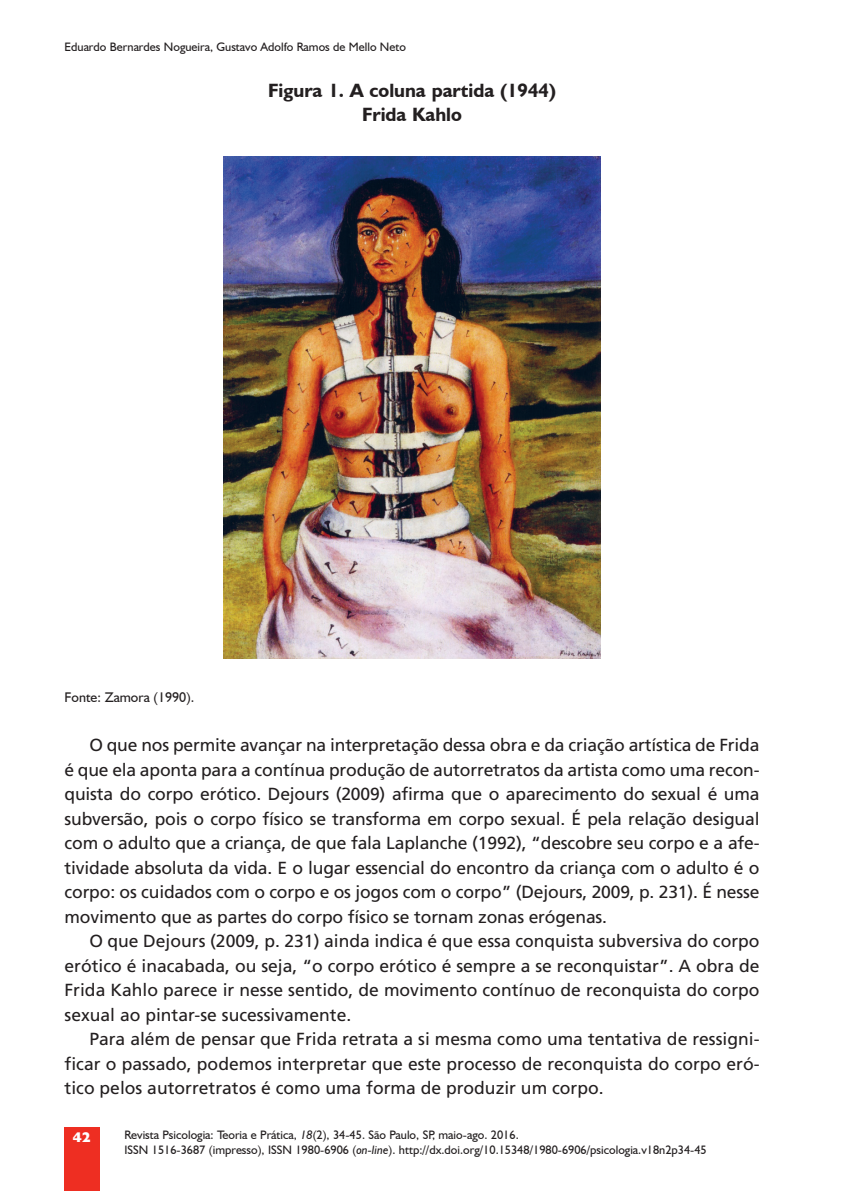
<style>
.page{position:relative;width:844px;height:1191px;background:#fff}
.page>*{position:absolute;margin:0;border:0;box-sizing:border-box;transform-origin:0 0}
.t1{font:700 19.25px/24.5px "Humanist 521 BT";color:#231f20;text-align:center}
.t2{font:17.5px/24.5px "Frutiger";color:#231f20;text-align:justify}
.t3{font:14px "Humanist 521 BT";color:#231f20}
.t4{font:800 14px "Humanist 521 BT";color:#fff}
.t5{font:12.25px/14.9px "Humanist 521 BT";color:#231f20}
.s1{font-style:italic}
</style>
<div class="page">
<div style="left:64px;top:1127px;width:36px;height:64px;background:#ee2e22"></div>
<img style="left:223px;top:157px;width:377px;height:502px">
<p class="t5" style="left:64px;top:40px;width:343px">Eduardo Bernardes Nogueira, Gustavo Adolfo Ramos de Mello Neto</p>
<p class="t1" style="left:268px;top:77px;width:289px">Figura 1. A coluna partida (1944)<br>Frida Kahlo</p>
<p class="t3" style="left:64px;top:689px;width:131px">Fonte: Zamora (1990).</p>
<p class="t2" style="left:64px;top:732px;width:696px;text-indent:25px">O que nos permite avançar na interpretação dessa obra e da criação artística de Frida é que ela aponta para a contínua produção de autorretratos da artista como uma recon&shy;quista do corpo erótico. Dejours (2009) afirma que o aparecimento do sexual é uma subversão, pois o corpo físico se transforma em corpo sexual. É pela relação desigual com o adulto que a criança, de que fala Laplanche (1992), “descobre seu corpo e a afe&shy;tividade absoluta da vida. E o lugar essencial do encontro da criança com o adulto é o corpo: os cuidados com o corpo e os jogos com o corpo” (Dejours, 2009, p. 231). É nesse movimento que as partes do corpo físico se tornam zonas erógenas.</p>
<p class="t2" style="left:64px;top:928px;width:696px;text-indent:25px">O que Dejours (2009, p. 231) ainda indica é que essa conquista subversiva do corpo erótico é inacabada, ou seja, “o corpo erótico é sempre a se reconquistar”. A obra de Frida Kahlo parece ir nesse sentido, de movimento contínuo de reconquista do corpo sexual ao pintar-se sucessivamente.</p>
<p class="t2" style="left:64px;top:1026px;width:696px;text-indent:25px">Para além de pensar que Frida retrata a si mesma como uma tentativa de ressigni&shy;ficar o passado, podemos interpretar que este processo de reconquista do corpo eró&shy;tico pelos autorretratos é como uma forma de produzir um corpo.</p>
<p class="t4" style="left:73px;top:1128px;width:20px">42</p>
<p class="t5" style="left:124px;top:1127px;width:583px">Revista Psicologia: Teoria e Prática, <span class="s1">18</span>(2), 34-45. São Paulo, SP, maio-ago. 2016.<br>ISSN 1516-3687 (impresso), ISSN 1980-6906 (<span class="s1">on-line</span>). http://dx.doi.org/10.15348/1980-6906/psicologia.v18n2p34-45</p>
</div>
